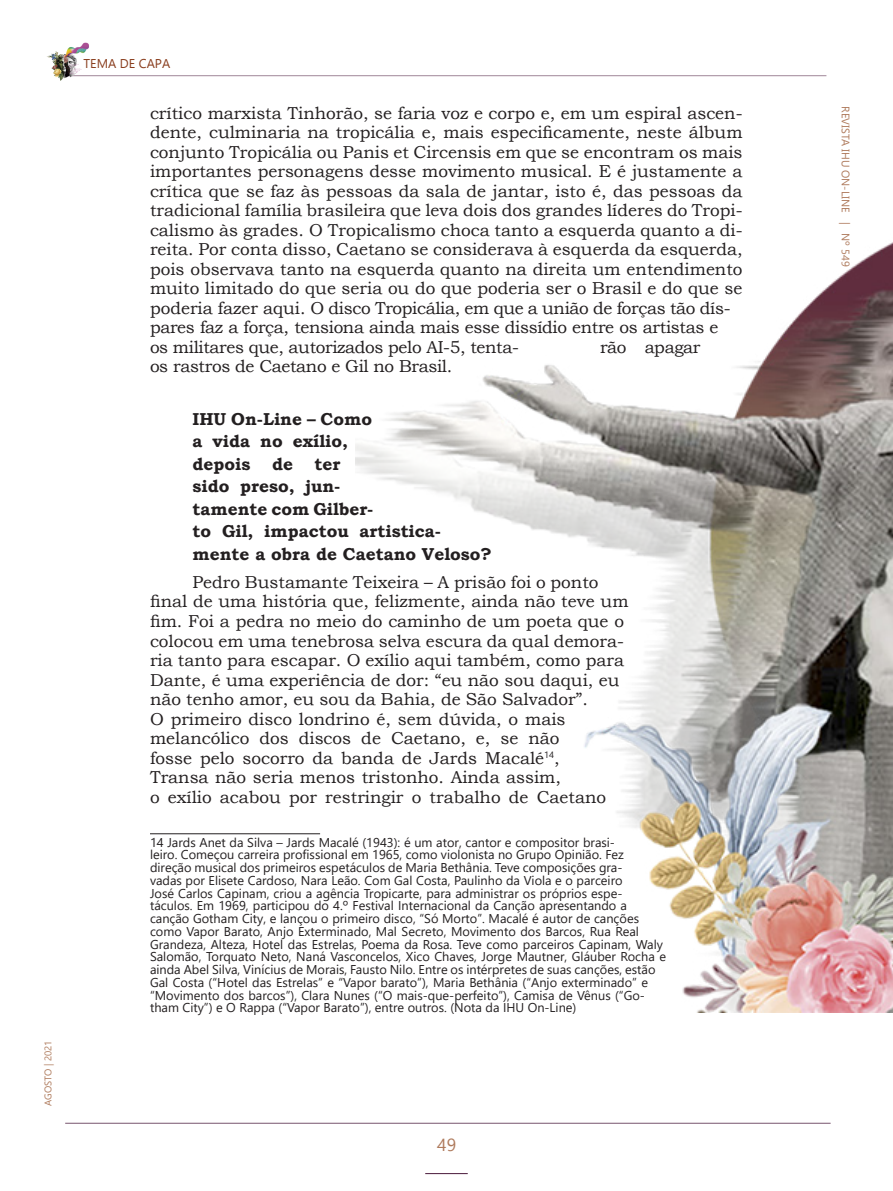
<style>
.page{position:relative;width:893px;height:1191px;background:#fff}
.page>*{position:absolute;margin:0;border:0;box-sizing:border-box;transform-origin:0 0}
.t1{font:17.55px "Gadugi";color:#af7b5d}
.Texto_Entrevistas{font:17.25px/19.5px "Bookman Old Style";color:#231f20}
.Texto_Entrevistas_PE{font:700 17.25px/22.5px "Bookman Old Style";color:#231f20}
.Texto_Entrevistas-2{font:17.25px "Bookman Old Style";letter-spacing:-.02em;color:#231f20}
.NOTAS_DE_RODAPÉ{font:12.75px/12.8px "Segoe UI";color:#231f20}
.Cartola{font:12.75px "Gadugi";color:#893d1d}
.t2{font:10.95px "Gadugi";color:#af7b5d}
.t3{font:9.6px "Gadugi";color:#af7b5d}
</style>
<div class="page">
<hr style="left:425px;top:1173px;width:43px;height:1px;background:#49193b">
<hr style="left:63px;top:75px;width:763px;height:1px;background:#805e76">
<hr style="left:65px;top:1123px;width:766px;height:1px;background:#49193b">
<img style="left:47px;top:43px;width:43px;height:38px">
<hr style="left:150px;top:833px;width:170px;height:1px;background:#231f20">
<img style="left:356px;top:242px;width:537px;height:770px">
<p class="t3" style="left:42px;top:1106px;width:67px;rotate:-90deg">AGOSTO | 2021</p>
<p class="Cartola" style="left:84px;top:56px;width:88px">TEMA DE CAPA</p>
<p class="Texto_Entrevistas" style="left:150px;top:103px;width:594px">crítico marxista Tinhorão, se faria voz e corpo e, em um espiral ascen&shy;dente, culminaria na tropicália e, mais especificamente, neste álbum conjunto Tropicália ou Panis et Circensis em que se encontram os mais importantes personagens desse movimento musical. E é justamente a crítica que se faz às pessoas da sala de jantar, isto é, das pessoas da tradicional família brasileira que leva dois dos grandes líderes do Tropi&shy;calismo às grades. O Tropicalismo choca tanto a esquerda quanto a di&shy;reita. Por conta disso, Caetano se considerava à esquerda da esquerda, pois observava tanto na esquerda quanto na direita um entendimento muito limitado do que seria ou do que poderia ser o Brasil e do que se poderia fazer aqui. O disco Tropicália, em que a união de forças tão dís&shy;pares faz a força, tensiona ainda mais esse dissídio entre os artistas e<br>os militares que, autorizados pelo AI-5, tenta-</p>
<p class="Texto_Entrevistas-2" style="left:600px;top:336px;width:102px">rão apagar</p>
<p class="Texto_Entrevistas-2" style="left:150px;top:355px;width:304px">os rastros de Caetano e Gil no Brasil.</p>
<p class="Texto_Entrevistas_PE" style="left:193px;top:407px;width:301px">IHU On-Line – Como<br>a vida no exílio,<br>depois de ter<br>sido preso, jun-<br>tamente com Gilber-<br>to Gil, impactou artistica&shy;mente a obra de Caetano Veloso?</p>
<p class="Texto_Entrevistas" style="left:150px;top:572px;width:480px;text-indent:43px">Pedro Bustamante Teixeira – A prisão foi o ponto final de uma história que, felizmente, ainda não teve um fim. Foi a pedra no meio do caminho de um poeta que o colocou em uma tenebrosa selva escura da qual demora&shy;ria tanto para escapar. O exílio aqui também, como para Dante, é uma experiência de dor: “eu não sou daqui, eu não tenho amor, eu sou da Bahia, de São Salvador”.<br>O primeiro disco londrino é, sem dúvida, o mais melancólico dos discos de Caetano, e, se não<br>fosse pelo socorro da banda de Jards Macalé<sup>14</sup>,<br>Transa não seria menos tristonho. Ainda assim,<br>o exílio acabou por restringir o trabalho de Caetano</p>
<p class="NOTAS_DE_RODAPÉ" style="left:150px;top:835px;width:518px">14 Jards Anet da Silva – Jards Macalé (1943): é um ator, cantor e compositor brasi-<br>leiro. Começou carreira profissional em 1965, como violonista no Grupo Opinião. Fez direção musical dos primeiros espetáculos de Maria Bethânia. Teve composições gra-<br>vadas por Elisete Cardoso, Nara Leão. Com Gal Costa, Paulinho da Viola e o parceiro<br>José Carlos Capinam, criou a agência Tropicarte, para administrar os próprios espe&shy;táculos. Em 1969, participou do 4.º Festival Internacional da Canção apresentando a canção Gotham City, e lançou o primeiro disco, “Só Morto”. Macalé é autor de canções como Vapor Barato, Anjo Exterminado, Mal Secreto, Movimento dos Barcos, Rua Real Grandeza, Alteza, Hotel das Estrelas, Poema da Rosa. Teve como parceiros Capinam, Waly Salomão, Torquato Neto, Naná Vasconcelos, Xico Chaves, Jorge Mautner, Gláuber Rocha e ainda Abel Silva, Vinícius de Morais, Fausto Nilo. Entre os intérpretes de suas canções, estão Gal Costa (“Hotel das Estrelas” e “Vapor barato”), Maria Bethânia (“Anjo exterminado” e “Movimento dos barcos”), Clara Nunes (“O mais-que-perfeito”), Camisa de Vênus (“Go&shy;tham City”) e O Rappa (“Vapor Barato”), entre outros. (Nota da IHU On-Line)</p>
<p class="t1" style="left:437px;top:1134px;width:20px">49</p>
<p class="t2" style="left:852px;top:106px;width:162px;rotate:90deg">REVISTA IHU ON-LINE | Nº 549</p>
</div>
